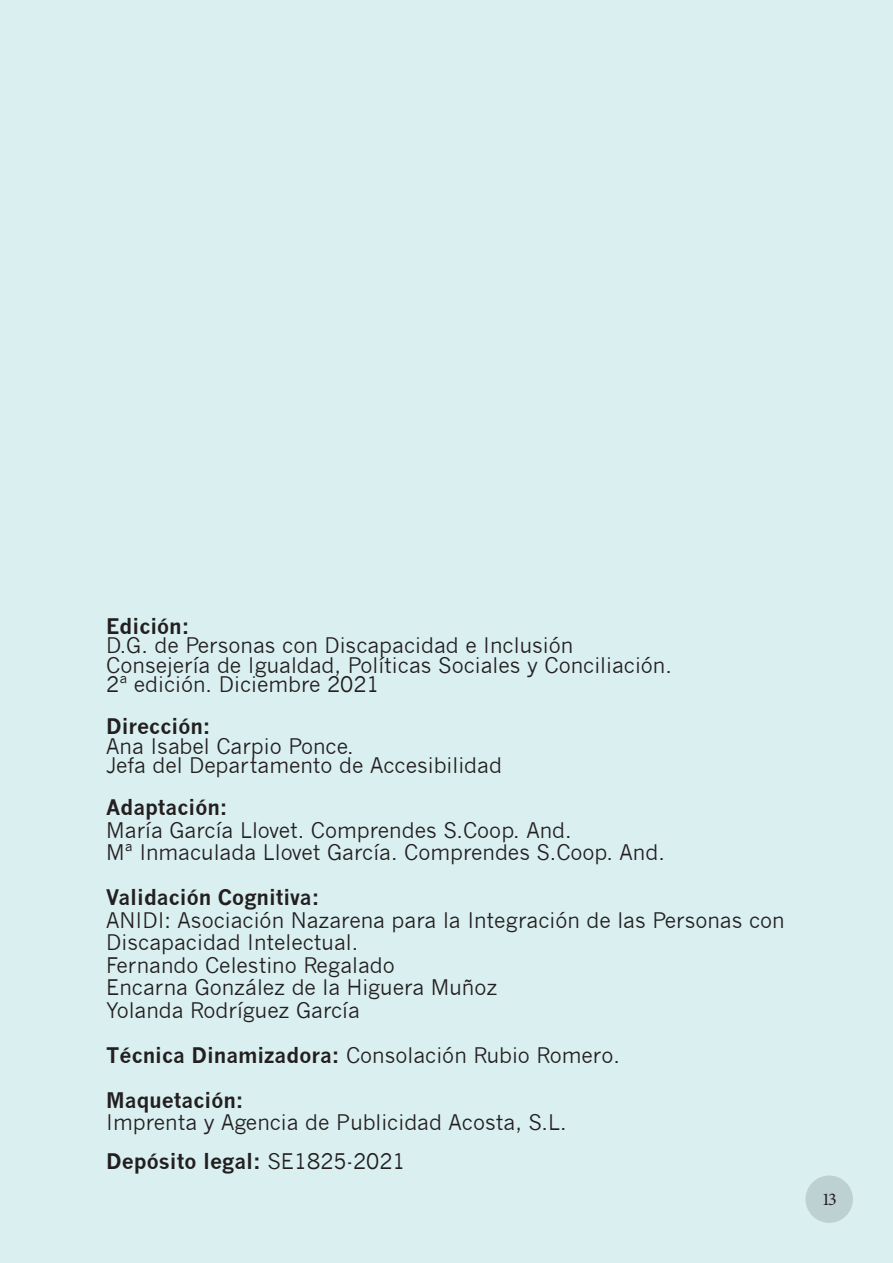
<style>
.page{position:relative;width:893px;height:1263px;background:#daeff0}
.page>*{position:absolute;margin:0;border:0;box-sizing:border-box;transform-origin:0 0}
.t1{font:21px/22.5px "News Gothic";color:#231f20}
.t2{font:700 21px/45px "News Gothic";color:#231f20}
.t3{font:18px "Minion Pro";color:#231f20}
.s1{font-weight:400}
.s2{font-weight:700}
</style>
<div class="page">
<div style="left:805px;top:1175px;width:48px;height:48px;background:#bdd0d2;border-radius:50%"></div>
<p class="t2" style="left:106px;top:603px;width:85px">Edición:</p>
<p class="t1" style="left:106px;top:636px;width:567px;line-height:19.5px">D.G. de Personas con Discapacidad e Inclusión<br>Consejería de Igualdad, Políticas Sociales y Conciliación.<br>2ª edición. Diciembre 2021</p>
<p class="t2" style="left:106px;top:704px;width:106px">Dirección:</p>
<p class="t1" style="left:106px;top:736px;width:397px;line-height:19.5px">Ana Isabel Carpio Ponce.<br>Jefa del Departamento de Accesibilidad</p>
<p class="t2" style="left:106px;top:785px;width:123px">Adaptación:</p>
<p class="t1" style="left:106px;top:819px;width:560px">María García Llovet. Comprendes S.Coop. And.<br>Mª Inmaculada Llovet García. Comprendes S.Coop. And.</p>
<p class="t2" style="left:106px;top:875px;width:215px">Validación Cognitiva:</p>
<p class="t1" style="left:106px;top:909px;width:680px">ANIDI: Asociación Nazarena para la Integración de las Personas con Discapacidad Intelectual.<br>Fernando Celestino Regalado<br>Encarna González de la Higuera Muñoz<br>Yolanda Rodríguez García</p>
<p class="t2" style="left:106px;top:1032px;width:515px">Técnica Dinamizadora: <span class="s1">Consolación Rubio Romero.<br></span>Maquetación:</p>
<p class="t1" style="left:106px;top:1103px;width:462px;line-height:38.7px">Imprenta y Agencia de Publicidad Acosta, S.L.<br><span class="s2">Depósito legal:</span> SE1825-2021</p>
<p class="t3" style="left:822px;top:1187px;width:16px">13</p>
</div>
